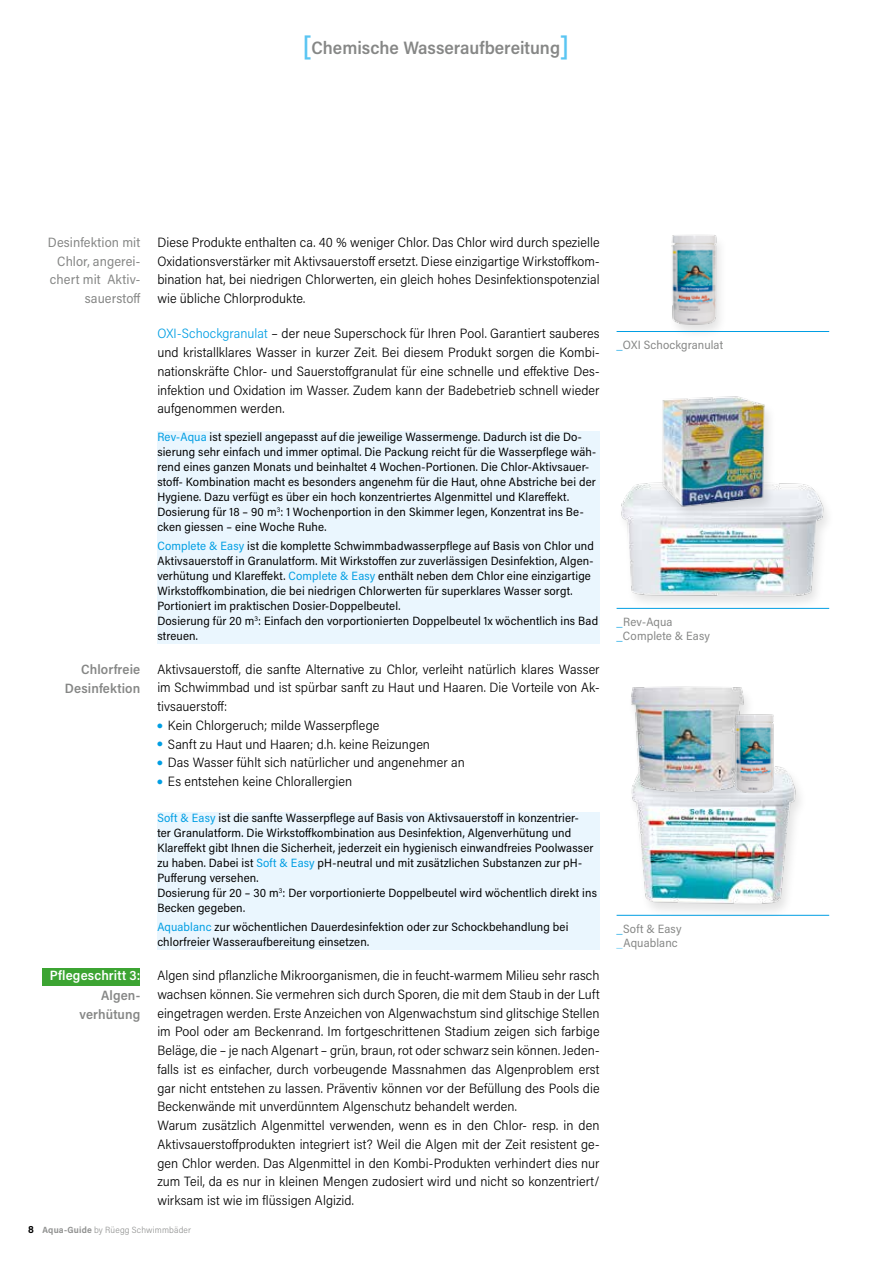
<style>
.page{position:relative;width:893px;height:1263px;background:#fff}
.page>*{position:absolute;margin:0;border:0;box-sizing:border-box;transform-origin:0 0}
.t1{font:600 18px "Acumin Pro Semi Cond";color:#868786}
.t2{font:300 13.5px/18.8px "Acumin Pro Semi Cond";letter-spacing:.005em;color:#000;text-align:justify}
.t3{font:13.5px/18.8px "Acumin Pro Semi Cond";letter-spacing:.005em;color:#868786;text-align:right}
.t4{font:600 13.5px/18.8px "Acumin Pro Semi Cond";letter-spacing:.01em;color:#868786;text-align:right}
.t5{font:600 13.5px "Acumin Pro Semi Cond";letter-spacing:.01em;color:#fff}
.t6{font:12px/15px "Acumin Pro Semi Cond";letter-spacing:.01em;color:#000}
.t7{font:12px/14.4px "Acumin Pro Semi Cond";letter-spacing:.01em;color:#868786}
.t8{font:300 9px "Acumin Pro Semi Cond";letter-spacing:.02em;color:#919291}
.t9{font:6px "European Pi One";color:#009ee3}
.s1{font-size:27px;color:#5ac5f2}
.s2{color:#009ee3}
.s3{font-weight:700;font-size:10.5px;color:#000}
.s4{font-weight:700}
.s5{color:#5ac5f2}
</style>
<div class="page">
<div style="left:157px;top:431px;width:443px;height:212px;background:#eaf6fe"></div>
<div style="left:157px;top:812px;width:443px;height:138px;background:#eaf6fe"></div>
<div style="left:43px;top:968px;width:97px;height:18px;background:#3ca432"></div>
<hr style="left:617px;top:915px;width:212px;height:1px;background:#009ee3">
<div style="left:627px;top:764px;width:180px;height:155px;background:#000;opacity:.11"></div>
<img style="left:627px;top:764px;width:174px;height:149px">
<div style="left:626px;top:685px;width:130px;height:122px;background:#000;opacity:.11"></div>
<img style="left:627px;top:685px;width:119px;height:108px">
<hr style="left:617px;top:608px;width:212px;height:1px;background:#009ee3">
<div style="left:618px;top:481px;width:217px;height:130px;background:#000;opacity:.11"></div>
<img style="left:618px;top:481px;width:210px;height:123px">
<img style="left:648px;top:396px;width:133px;height:127px">
<img style="left:732px;top:712px;width:43px;height:82px">
<div style="left:668px;top:233px;width:61px;height:107px;background:#000;opacity:.11"></div>
<img style="left:671px;top:235px;width:47px;height:92px">
<hr style="left:617px;top:331px;width:212px;height:1px;background:#009ee3">
<h1 class="t1" style="left:303px;top:35px;width:268px"><span class="s1">[</span>Chemische Wasseraufbereitung<span class="s1">]</span></h1>
<p class="t3" style="left:48px;top:232px;width:94px">Desinfektion mit<br>Chlor, angerei&shy;chert mit Aktiv&shy;sauerstoff</p>
<p class="t4" style="left:65px;top:659px;width:77px">Chlorfreie<br>Desinfektion</p>
<p class="t5" style="left:50px;top:966px;width:92px">Pflegeschritt 3:</p>
<p class="t4" style="left:80px;top:985px;width:62px">Algen&shy;verhütung</p>
<p class="t2" style="left:157px;top:232px;width:444px">Diese Produkte enthalten ca. 40 % weniger Chlor. Das Chlor wird durch spezielle Oxidationsverstärker mit Aktivsauerstoff ersetzt. Diese einzigartige Wirkstoffkom&shy;bination hat, bei niedrigen Chlorwerten, ein gleich hohes Desinfektionspotenzial wie übliche Chlorprodukte.</p>
<p class="t2" style="left:157px;top:324px;width:444px"><span class="s2">OXI-Schockgranulat</span> – der neue Superschock für Ihren Pool. Garantiert sauberes und kristallklares Wasser in kurzer Zeit. Bei diesem Produkt sorgen die Kombi&shy;nationskräfte Chlor- und Sauerstoffgranulat für eine schnelle und effektive Des&shy;infektion und Oxidation im Wasser. Zudem kann der Badebetrieb schnell wieder aufgenommen werden.</p>
<p class="t6" style="left:157px;top:428px;width:440px"><span class="s2">Rev-Aqua</span> ist speziell angepasst auf die jeweilige Wassermenge. Dadurch ist die Do&shy;sierung sehr einfach und immer optimal. Die Packung reicht für die Wasserpflege wäh&shy;rend eines ganzen Monats und beinhaltet 4 Wochen-Portionen. Die Chlor-Aktivsauer&shy;stoff- Kombination macht es besonders angenehm für die Haut, ohne Abstriche bei der Hygiene. Dazu verfügt es über ein hoch konzentriertes Algenmittel und Klareffekt.<br>Dosierung für 18 – 90 m<sup>3</sup>: 1 Wochenportion in den Skimmer legen, Konzentrat ins Be&shy;cken giessen – eine Woche Ruhe.</p>
<p class="t6" style="left:157px;top:538px;width:442px"><span class="s2">Complete &amp; Easy</span> ist die komplette Schwimmbadwasserpflege auf Basis von Chlor und Aktivsauerstoff in Granulatform. Mit Wirkstoffen zur zuverlässigen Desinfektion, Algen&shy;verhütung und Klareffekt. <span class="s2">Complete &amp; Easy</span> enthält neben dem Chlor eine einzigartige Wirkstoffkombination, die bei niedrigen Chlorwerten für superklares Wasser sorgt.<br>Portioniert im praktischen Dosier-Doppelbeutel.<br>Dosierung für 20 m<sup>3</sup>: Einfach den vorportionierten Doppelbeutel 1x wöchentlich ins Bad streuen.</p>
<p class="t2" style="left:157px;top:659px;width:444px">Aktivsauerstoff, die sanfte Alternative zu Chlor, verleiht natürlich klares Wasser im Schwimmbad und ist spürbar sanft zu Haut und Haaren. Die Vorteile von Ak&shy;tivsauerstoff:</p>
<p class="t9" style="left:157px;top:723px;width:7px">)</p>
<p class="t2" style="left:168px;top:715px;width:213px">Kein Chlorgeruch; milde Wasserpflege</p>
<p class="t9" style="left:157px;top:741px;width:7px">)</p>
<p class="t2" style="left:168px;top:734px;width:264px">Sanft zu Haut und Haaren; d.h. keine Reizungen</p>
<p class="t9" style="left:157px;top:760px;width:7px">)</p>
<p class="t2" style="left:168px;top:753px;width:298px">Das Wasser fühlt sich natürlicher und angenehmer an</p>
<p class="t9" style="left:157px;top:779px;width:7px">)</p>
<p class="t2" style="left:168px;top:771px;width:186px">Es entstehen keine Chlorallergien</p>
<p class="t6" style="left:157px;top:810px;width:441px"><span class="s2">Soft &amp; Easy</span> ist die sanfte Wasserpflege auf Basis von Aktivsauerstoff in konzentrier-<br>ter Granulatform. Die Wirkstoffkombination aus Desinfektion, Algenverhütung und Klareffekt gibt Ihnen die Sicherheit, jederzeit ein hygienisch einwandfreies Poolwasser zu haben. Dabei ist <span class="s2">Soft &amp; Easy</span> pH-neutral und mit zusätzlichen Substanzen zur pH-Pufferung versehen.<br>Dosierung für 20 – 30 m<sup>3</sup>: Der vorportionierte Doppelbeutel wird wöchentlich direkt ins Becken gegeben.</p>
<p class="t6" style="left:157px;top:919px;width:413px"><span class="s2">Aquablanc</span> zur wöchentlichen Dauerdesinfektion oder zur Schockbehandlung bei chlorfreier Wasseraufbereitung einsetzen.</p>
<p class="t2" style="left:157px;top:965px;width:444px;text-align:left">Algen sind pflanzliche Mikroorganismen, die in feucht-warmem Milieu sehr rasch wachsen können. Sie vermehren sich durch Sporen, die mit dem Staub in der Luft eingetragen werden. Erste Anzeichen von Algenwachstum sind glitschige Stellen im Pool oder am Beckenrand. Im fortgeschrittenen Stadium zeigen sich farbige Beläge, die – je nach Algenart – grün, braun, rot oder schwarz sein können. Jeden&shy;falls ist es einfacher, durch vorbeugende Massnahmen das Algenproblem erst gar nicht entstehen zu lassen. Präventiv können vor der Befüllung des Pools die Beckenwände mit unverdünntem Algenschutz behandelt werden.<br>Warum zusätzlich Algenmittel verwenden, wenn es in den Chlor- resp. in den Aktivsauerstoffprodukten integriert ist? Weil die Algen mit der Zeit resistent ge&shy;gen Chlor werden. Das Algenmittel in den Kombi-Produkten verhindert dies nur zum Teil, da es nur in kleinen Mengen zudosiert wird und nicht so konzentriert/ wirksam ist wie im flüssigen Algizid.</p>
<p class="t8" style="left:28px;top:1224px;width:164px"><span class="s3">8</span> <span class="s4">Aqua-Guide</span> by Rüegg Schwimmbäder</p>
<p class="t7" style="left:617px;top:337px;width:108px"><span class="s2">_</span>OXI Schockgranulat</p>
<p class="t7" style="left:617px;top:614px;width:95px"><span class="s2">_</span>Rev-Aqua <span class="s2">_</span>Complete &amp; Easy</p>
<p class="t7" style="left:617px;top:921px;width:66px"><span class="s2">_</span>Soft &amp; Easy <span class="s5">_</span>Aquablanc</p>
</div>
